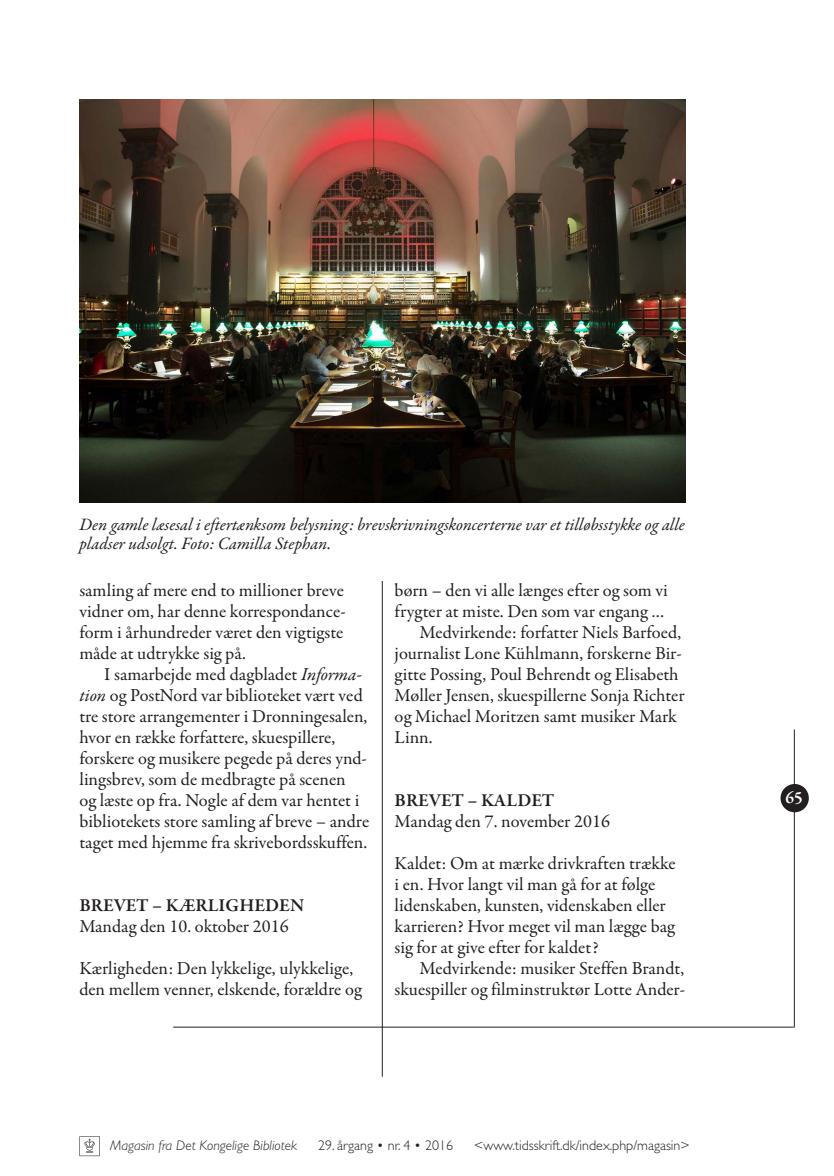
<style>
.page{position:relative;width:834px;height:1176px;background:#fff}
.page>*{position:absolute;margin:0;border:0;box-sizing:border-box;transform-origin:0 0}
.P01_Indrykning{font:18.38px/21px "Garamond Premr Pro";color:#231f20}
.P02_Uden_indrykning{font:18.38px/21px "Garamond Premr Pro";color:#231f20}
.P04_Mellemrubrik{font:600 18.38px "Garamond Premr Pro";letter-spacing:.005em;color:#231f20}
.P10_Billedtekst{font:italic 17.5px/19.2px "Garamond Premr Pro";color:#231f20}
.t1{font:600 17.5px "Garamond Premr Pro";color:#fff}
.t2{font:300 14px "Gill Sans Std";color:#231f20}
.t3{font:italic 300 14px "Gill Sans Std";color:#231f20}
.s1{font-style:italic}
</style>
<div class="page">
<hr style="left:173px;top:1027px;width:620px;height:1px;background:#231f20">
<hr style="left:793px;top:729px;width:1px;height:298px;background:#231f20">
<hr style="left:382px;top:313px;width:1px;height:763px;background:#231f20">
<div style="left:780px;top:784px;width:28px;height:28px;background:#231f20;border-radius:50%"></div>
<svg style="left:79px;top:1136px;width:21px;height:20px"></svg>
<div style="left:370px;top:99px;width:24px;height:481px;background:#fff"></div>
<img style="left:79px;top:99px;width:606px;height:403px">
<p class="P10_Billedtekst" style="left:79px;top:516px;width:607px">Den gamle læsesal i eftertænksom belysning: brevskrivningskoncerterne var et tilløbsstykke og alle pladser udsolgt. Foto: Camilla Stephan.</p>
<p class="P01_Indrykning" style="left:79px;top:580px;width:268px">samling af mere end to millioner breve vidner om, har denne korrespondance&shy;form i århundreder været den vigtigste måde at udtrykke sig på.</p>
<p class="P01_Indrykning" style="left:79px;top:664px;width:291px;text-indent:25px">I samarbejde med dagbladet <span class="s1">Informa&shy;tion</span> og PostNord var biblioteket vært ved tre store arrangementer i Dronningesalen, hvor en række forfattere, skuespillere, forskere og musikere pegede på deres ynd&shy;lingsbrev, som de medbragte på scenen<br>og læste op fra. Nogle af dem var hentet i bibliotekets store samling af breve – andre taget med hjemme fra skrivebordsskuffen.</p>
<p class="P04_Mellemrubrik" style="left:79px;top:894px;width:226px">BREVET – KÆRLIGHEDEN</p>
<p class="P02_Uden_indrykning" style="left:79px;top:916px;width:211px">Mandag den 10. oktober 2016</p>
<p class="P02_Uden_indrykning" style="left:79px;top:958px;width:284px">Kærligheden: Den lykkelige, ulykkelige, den mellem venner, elskende, forældre og</p>
<p class="P02_Uden_indrykning" style="left:394px;top:580px;width:275px">børn – den vi alle længes efter og som vi frygter at miste. Den som var engang …</p>
<p class="P01_Indrykning" style="left:394px;top:622px;width:291px;text-indent:25px">Medvirkende: forfatter Niels Barfoed, journalist Lone Kühlmann, forskerne Bir&shy;gitte Possing, Poul Behrendt og Elisabeth Møller Jensen, skuespillerne Sonja Richter og Michael Moritzen samt musiker Mark Linn.</p>
<p class="P04_Mellemrubrik" style="left:394px;top:789px;width:161px">BREVET – KALDET</p>
<p class="P02_Uden_indrykning" style="left:394px;top:811px;width:217px">Mandag den 7. november 2016</p>
<p class="P02_Uden_indrykning" style="left:394px;top:853px;width:282px">Kaldet: Om at mærke drivkraften trække i en. Hvor langt vil man gå for at følge lidenskaben, kunsten, videnskaben eller karrieren? Hvor meget vil man lægge bag sig for at give efter for kaldet?</p>
<p class="P01_Indrykning" style="left:394px;top:958px;width:292px;text-align:right">Medvirkende: musiker Steffen Brandt, skuespiller og filminstruktør Lotte Ander-</p>
<p class="t3" style="left:110px;top:1138px;width:188px">Magasin fra Det Kongelige Bibliotek</p>
<p class="t2" style="left:318px;top:1138px;width:137px">29. årgang • nr. 4 • 2016</p>
<p class="t2" style="left:474px;top:1138px;width:217px">&lt;www.tidsskrift.dk/index.php/magasin&gt;</p>
<p class="t1" style="left:785px;top:787px;width:19px">65</p>
</div>
